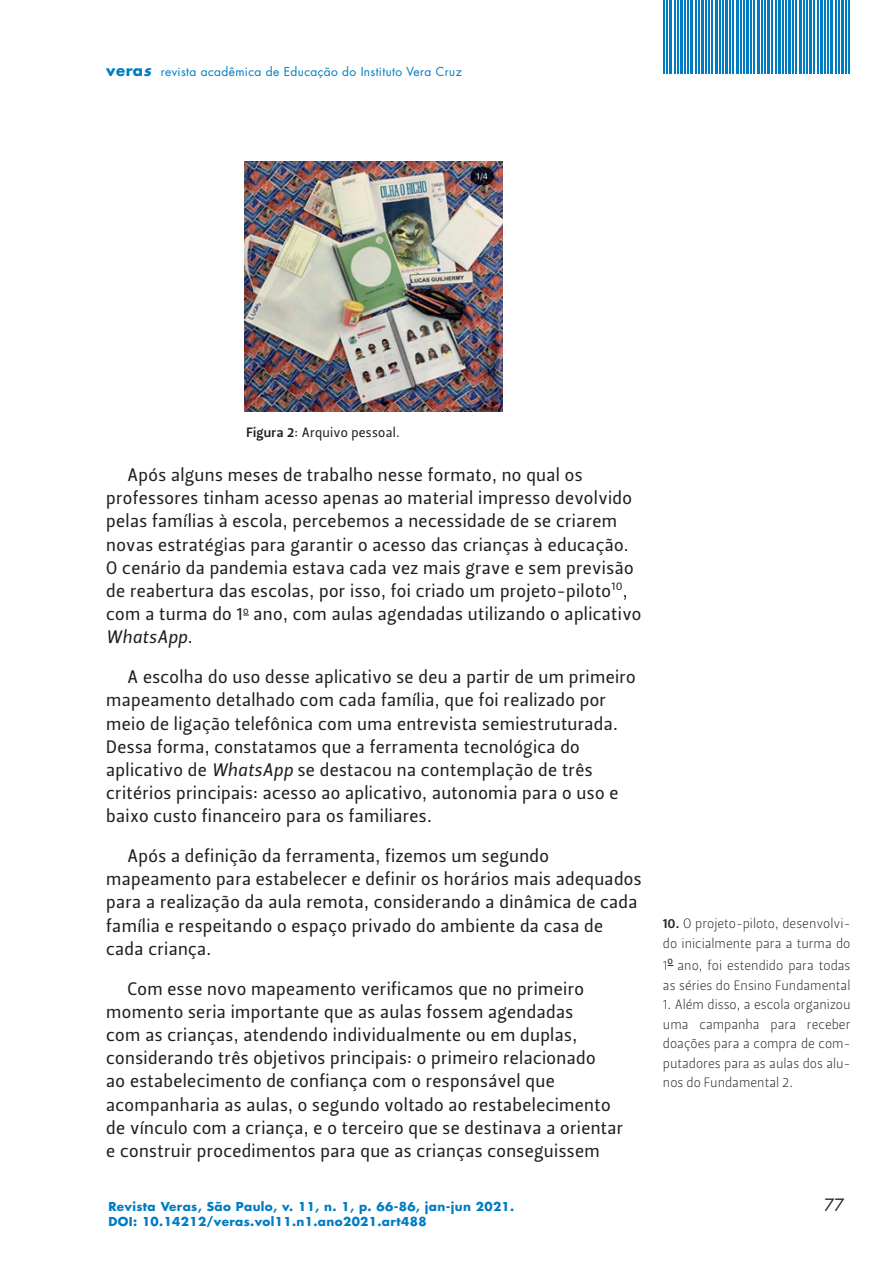
<style>
.page{position:relative;width:893px;height:1263px;background:#fff}
.page>*{position:absolute;margin:0;border:0;box-sizing:border-box;transform-origin:0 0}
.t1{font:18px/23.1px "Leitura Sans Grot 2";letter-spacing:.02em;color:#231f20}
.t2{font:18px "Leitura Sans Italic 2";letter-spacing:.02em;color:#231f20}
.t3{font:16.5px "Futura Std";color:#231f20}
.t4{font:13.5px/19.5px "Leitura Sans Grot 1";color:#231f20}
.t5{font:13.5px "Leitura Sans Grot 2";letter-spacing:.02em;color:#231f20}
.t6{font:700 12px/14.4px "Futura Std";letter-spacing:.03em;color:#007cc2}
.t7{font:12px "Futura Std";letter-spacing:.03em;color:#007cc2}
.s1{font-weight:700;font-size:15px}
.s2{font-weight:700;font-style:italic;font-size:15px}
.s3{font-family:"Leitura Sans Grot 3"}
.s4{font-family:"Leitura Sans Grot 2"}
.s5{font-family:"Leitura Sans Italic 2"}
</style>
<div class="page">
<hr style="left:663px;top:0;width:2px;height:74px;background:#007cc2">
<hr style="left:666px;top:0;width:2px;height:74px;background:#007cc2">
<hr style="left:669px;top:0;width:3px;height:74px;background:#007cc2">
<hr style="left:674px;top:0;width:1px;height:74px;background:#007cc2">
<hr style="left:677px;top:0;width:1px;height:74px;background:#007cc2">
<hr style="left:680px;top:0;width:3px;height:74px;background:#007cc2">
<hr style="left:684px;top:0;width:2px;height:74px;background:#007cc2">
<hr style="left:687px;top:0;width:2px;height:74px;background:#007cc2">
<hr style="left:690px;top:0;width:3px;height:74px;background:#007cc2">
<hr style="left:695px;top:0;width:1px;height:74px;background:#007cc2">
<hr style="left:698px;top:0;width:1px;height:74px;background:#007cc2">
<hr style="left:701px;top:0;width:3px;height:74px;background:#007cc2">
<hr style="left:719px;top:0;width:2px;height:74px;background:#007cc2">
<hr style="left:722px;top:0;width:2px;height:74px;background:#007cc2">
<hr style="left:730px;top:0;width:1px;height:74px;background:#007cc2">
<hr style="left:733px;top:0;width:1px;height:74px;background:#007cc2">
<hr style="left:725px;top:0;width:3px;height:74px;background:#007cc2">
<hr style="left:736px;top:0;width:3px;height:74px;background:#007cc2">
<hr style="left:740px;top:0;width:2px;height:74px;background:#007cc2">
<hr style="left:743px;top:0;width:2px;height:74px;background:#007cc2">
<hr style="left:746px;top:0;width:3px;height:74px;background:#007cc2">
<hr style="left:751px;top:0;width:1px;height:74px;background:#007cc2">
<hr style="left:754px;top:0;width:1px;height:74px;background:#007cc2">
<hr style="left:757px;top:0;width:3px;height:74px;background:#007cc2">
<hr style="left:761px;top:0;width:2px;height:74px;background:#007cc2">
<hr style="left:764px;top:0;width:2px;height:74px;background:#007cc2">
<hr style="left:767px;top:0;width:3px;height:74px;background:#007cc2">
<hr style="left:772px;top:0;width:1px;height:74px;background:#007cc2">
<hr style="left:775px;top:0;width:1px;height:74px;background:#007cc2">
<hr style="left:778px;top:0;width:3px;height:74px;background:#007cc2">
<hr style="left:782px;top:0;width:2px;height:74px;background:#007cc2">
<hr style="left:785px;top:0;width:2px;height:74px;background:#007cc2">
<hr style="left:793px;top:0;width:1px;height:74px;background:#007cc2">
<hr style="left:796px;top:0;width:1px;height:74px;background:#007cc2">
<hr style="left:788px;top:0;width:3px;height:74px;background:#007cc2">
<hr style="left:799px;top:0;width:3px;height:74px;background:#007cc2">
<hr style="left:803px;top:0;width:2px;height:74px;background:#007cc2">
<hr style="left:806px;top:0;width:2px;height:74px;background:#007cc2">
<hr style="left:809px;top:0;width:3px;height:74px;background:#007cc2">
<hr style="left:814px;top:0;width:1px;height:74px;background:#007cc2">
<hr style="left:817px;top:0;width:1px;height:74px;background:#007cc2">
<hr style="left:820px;top:0;width:3px;height:74px;background:#007cc2">
<hr style="left:824px;top:0;width:2px;height:74px;background:#007cc2">
<hr style="left:827px;top:0;width:2px;height:74px;background:#007cc2">
<hr style="left:830px;top:0;width:3px;height:74px;background:#007cc2">
<hr style="left:835px;top:0;width:1px;height:74px;background:#007cc2">
<hr style="left:845px;top:0;width:2px;height:74px;background:#007cc2">
<hr style="left:848px;top:0;width:2px;height:74px;background:#007cc2">
<hr style="left:838px;top:0;width:1px;height:74px;background:#007cc2">
<hr style="left:841px;top:0;width:3px;height:74px;background:#007cc2">
<hr style="left:708px;top:0;width:2px;height:74px;background:#007cc2">
<hr style="left:705px;top:0;width:2px;height:74px;background:#007cc2">
<hr style="left:711px;top:0;width:2px;height:74px;background:#007cc2">
<hr style="left:714px;top:0;width:3px;height:74px;background:#007cc2">
<img style="left:245px;top:162px;width:257px;height:249px">
<p class="t7" style="left:106px;top:64px;width:357px"><span class="s1">vera</span><span class="s2">s</span> revista acadêmica de Educação do Instituto Vera Cruz</p>
<p class="t5" style="left:247px;top:423px;width:155px"><span class="s3">Figura 2</span>: Arquivo pessoal.</p>
<p class="t1" style="left:106px;top:464px;width:537px;text-indent:21px">Após alguns meses de trabalho nesse formato, no qual os professores tinham acesso apenas ao material impresso devolvido pelas famílias à escola, percebemos a necessidade de se criarem novas estratégias para garantir o acesso das crianças à educação.<br>O cenário da pandemia estava cada vez mais grave e sem previsão de reabertura das escolas, por isso, foi criado um projeto-piloto<sup>10</sup>, com a turma do 1<sup>o</sup> ano, com aulas agendadas utilizando o aplicativo</p>
<p class="t2" style="left:106px;top:625px;width:88px">WhatsApp<span class="s4">.</span></p>
<p class="t1" style="left:106px;top:666px;width:531px;text-indent:21px">A escolha do uso desse aplicativo se deu a partir de um primeiro mapeamento detalhado com cada família, que foi realizado por meio de ligação telefônica com uma entrevista semiestruturada.<br>Dessa forma, constatamos que a ferramenta tecnológica do aplicativo de <span class="s5">WhatsApp</span> se destacou na contemplação de três critérios principais: acesso ao aplicativo, autonomia para o uso e baixo custo financeiro para os familiares.</p>
<p class="t1" style="left:106px;top:845px;width:537px;text-indent:21px">Após a definição da ferramenta, fizemos um segundo mapeamento para estabelecer e definir os horários mais adequados para a realização da aula remota, considerando a dinâmica de cada família e respeitando o espaço privado do ambiente da casa de cada criança.</p>
<p class="t1" style="left:106px;top:977px;width:518px;text-indent:21px">Com esse novo mapeamento verificamos que no primeiro momento seria importante que as aulas fossem agendadas<br>com as crianças, atendendo individualmente ou em duplas, considerando três objetivos principais: o primeiro relacionado<br>ao estabelecimento de confiança com o responsável que acompanharia as aulas, o segundo voltado ao restabelecimento de vínculo com a criança, e o terceiro que se destinava a orientar e construir procedimentos para que as crianças conseguissem</p>
<p class="t6" style="left:108px;top:1199px;width:407px">Revista Veras, São Paulo, v. 11, n. 1, p. 66-86, jan-jun 2021.<br>DOI: 10.14212/veras.vol11.n1.ano2021.art488</p>
<p class="t4" style="left:663px;top:914px;width:189px"><span class="s3">10.</span> O projeto-piloto, desenvolvi&shy;do inicialmente para a turma do</p>
<p class="t4" style="left:663px;top:956px;width:189px">1<sup>o</sup> ano, foi estendido para todas as séries do Ensino Fundamental</p>
<p class="t4" style="left:663px;top:995px;width:189px;text-align:justify">1. Além disso, a escola organizou uma campanha para receber doações para a compra de com&shy;putadores para as aulas dos alu&shy;nos do Fundamental 2.</p>
<p class="t3" style="left:824px;top:1194px;width:22px">77</p>
</div>
